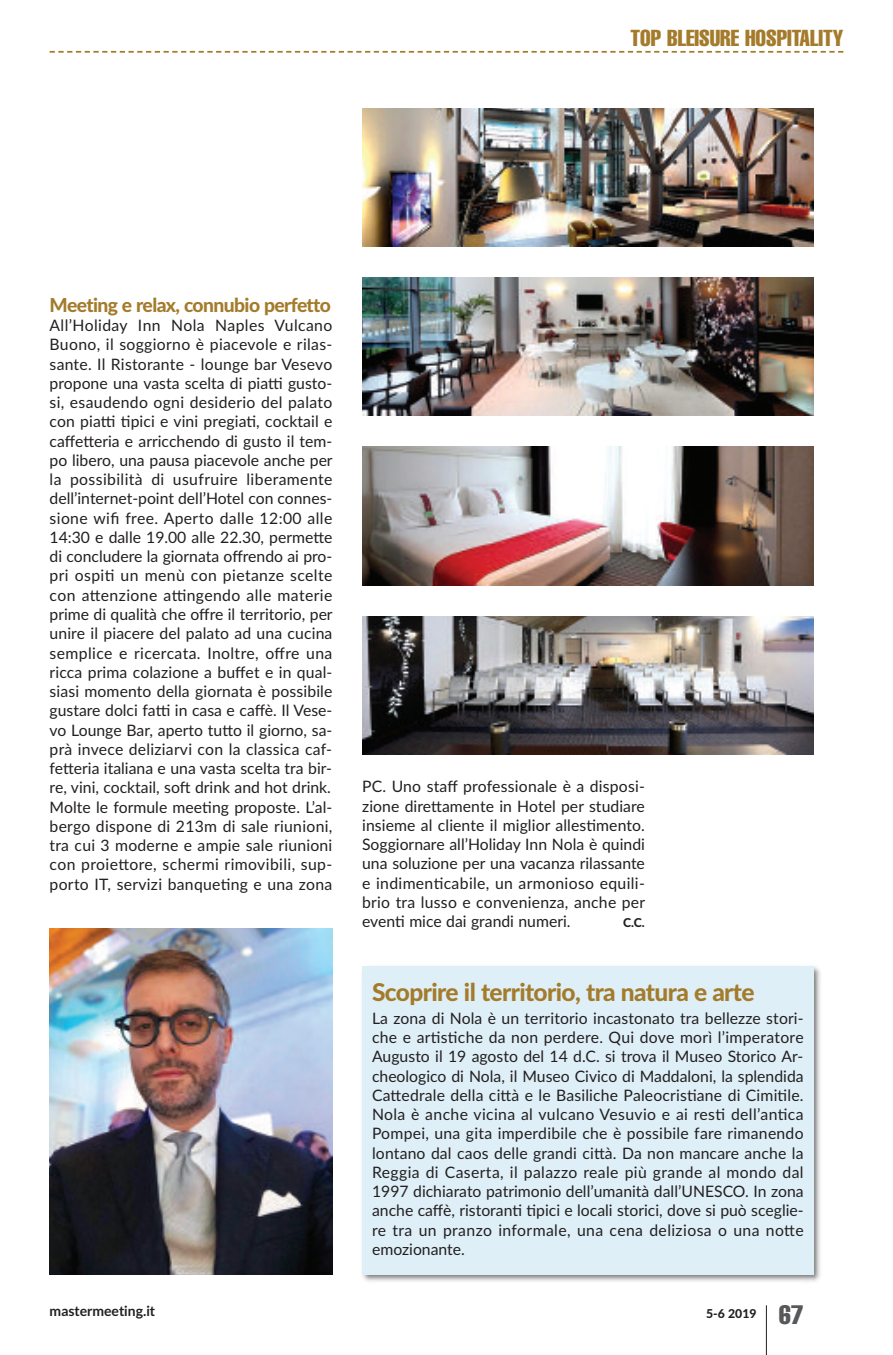
<style>
.page{position:relative;width:893px;height:1355px;background:#fff}
.page>*{position:absolute;margin:0;border:0;box-sizing:border-box;transform-origin:0 0}
.t1{font:800 24.5px "Lato";letter-spacing:-.025em;color:#a37b2b}
.t2{font:extra-condensed 22.75px "Helvetica";color:#a37b2b}
.t3{font:800 19.25px "Lato";letter-spacing:-.03em;color:#a37b2b}
.t4{font:15.75px/19.2px "Lato";letter-spacing:.02em;color:#231f20;text-align:justify}
.t5{font:700 14px "Lato";color:#231f20}
.t6{font:800 12.25px "Lato";color:#231f20}
.s1{font-family:"Helvetica";font-weight:400;font-stretch:extra-condensed;font-size:26.25px;color:#57585a}
</style>
<div class="page">
<hr style="left:766px;top:1305px;width:1px;height:49px;background:#231f20">
<svg style="left:50px;top:51px;width:793px;height:2px"></svg>
<img style="left:362px;top:966px;width:459px;height:316px">
<div style="left:362px;top:966px;width:452px;height:308px;background:#deeff7"></div>
<img style="left:362px;top:108px;width:452px;height:139px">
<img style="left:362px;top:277px;width:452px;height:139px">
<img style="left:362px;top:447px;width:452px;height:138px">
<img style="left:362px;top:616px;width:452px;height:138px">
<img style="left:50px;top:928px;width:282px;height:346px">
<h2 class="t2" style="left:630px;top:30px;width:214px">TOP BLEISURE HOSPITALITY</h2>
<p class="t3" style="left:50px;top:294px;width:283px">Meeting e relax, connubio perfetto</p>
<p class="t4" style="left:50px;top:316px;width:285px">All’Holiday Inn Nola Naples Vulcano Buono, il soggiorno è piacevole e rilas&shy;sante. Il Ristorante - lounge bar Vesevo propone una vasta scelta di piatti gusto&shy;si, esaudendo ogni desiderio del palato con piatti tipici e vini pregiati, cocktail e caffetteria e arricchendo di gusto il tem&shy;po libero, una pausa piacevole anche per la possibilità di usufruire liberamente dell’internet-point dell’Hotel con connes&shy;sione wifi free. Aperto dalle 12:00 alle 14:30 e dalle 19.00 alle 22.30, permette di concludere la giornata offrendo ai pro&shy;pri ospiti un menù con pietanze scelte con attenzione attingendo alle materie prime di qualità che offre il territorio, per unire il piacere del palato ad una cucina semplice e ricercata. Inoltre, offre una ricca prima colazione a buffet e in qual&shy;siasi momento della giornata è possibile gustare dolci fatti in casa e caffè. Il Vese&shy;vo Lounge Bar, aperto tutto il giorno, sa&shy;prà invece deliziarvi con la classica caf&shy;fetteria italiana e una vasta scelta tra bir&shy;re, vini, cocktail, soft drink and hot drink.<br>Molte le formule meeting proposte. L’al&shy;bergo dispone di 213m di sale riunioni, tra cui 3 moderne e ampie sale riunioni con proiettore, schermi rimovibili, sup&shy;porto IT, servizi banqueting e una zona</p>
<p class="t4" style="left:362px;top:777px;width:285px">PC. Uno staff professionale è a disposi&shy;zione direttamente in Hotel per studiare insieme al cliente il miglior allestimento.<br>Soggiornare all’Holiday Inn Nola è quindi una soluzione per una vacanza rilassante e indimenticabile, un armonioso equili&shy;brio tra lusso e convenienza, anche per eventi mice dai grandi numeri.</p>
<p class="t6" style="left:623px;top:915px;width:23px">C.C.</p>
<h1 class="t1" style="left:372px;top:978px;width:384px">Scoprire il territorio, tra natura e arte</h1>
<p class="t4" style="left:372px;top:1008px;width:433px">La zona di Nola è un territorio incastonato tra bellezze stori&shy;che e artistiche da non perdere. Qui dove morì l’imperatore Augusto il 19 agosto del 14 d.C. si trova il Museo Storico Ar&shy;cheologico di Nola, il Museo Civico di Maddaloni, la splendida Cattedrale della città e le Basiliche Paleocristiane di Cimitile.<br>Nola è anche vicina al vulcano Vesuvio e ai resti dell’antica Pompei, una gita imperdibile che è possibile fare rimanendo lontano dal caos delle grandi città. Da non mancare anche la Reggia di Caserta, il palazzo reale più grande al mondo dal 1997 dichiarato patrimonio dell’umanità dall’UNESCO. In zona anche caffè, ristoranti tipici e locali storici, dove si può sceglie&shy;re tra un pranzo informale, una cena deliziosa o una notte emozionante.</p>
<p class="t5" style="left:50px;top:1302px;width:107px">mastermeeting.it</p>
<p class="t6" style="left:706px;top:1306px;width:99px">5-6 2019 <span class="s1">67</span></p>
</div>
